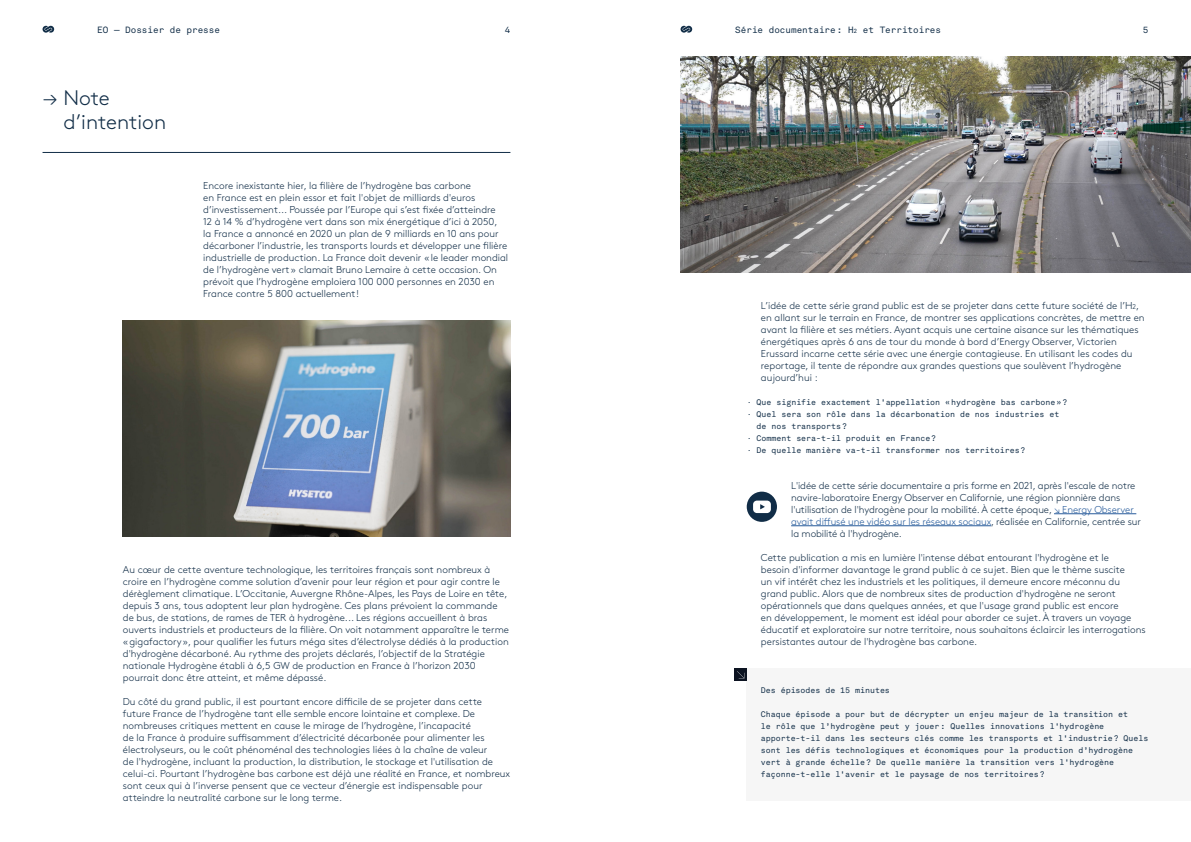
<style>
.page{position:relative;width:1191px;height:842px;background:#fff}
.page>*{position:absolute;margin:0;border:0;box-sizing:border-box;transform-origin:0 0}
.t1{font:300 21px/24px "Brown";color:#112d47}
.t2{font:300 10px/12px "Brown";color:#112d47}
.t3{font:9px "Akkurat Mono LL";color:#112d47}
.t4{font:8px/12px "Akkurat Mono LL";color:#112d47}
.s1{font-size:6px}
.s2{font-size:7px}
.s3{color:#275b9b}
</style>
<div class="page">
<svg style="left:42px;top:26px;width:12px;height:7px"></svg>
<svg style="left:680px;top:26px;width:12px;height:7px"></svg>
<hr style="left:43px;top:152px;width:467px;height:1px;background:#112d47">
<img style="left:123px;top:321px;width:387px;height:216px">
<div style="left:746px;top:669px;width:445px;height:132px;background:#f6f6f6"></div>
<hr style="left:1054px;top:513px;width:82px;height:1px;background:#275b9b">
<hr style="left:791px;top:525px;width:200px;height:1px;background:#275b9b">
<img style="left:680px;top:57px;width:511px;height:216px">
<svg style="left:734px;top:669px;width:12px;height:12px"></svg>
<svg style="left:737px;top:671px;width:7px;height:7px"></svg>
<svg style="left:746px;top:492px;width:31px;height:30px"></svg>
<p class="t3" style="left:97px;top:23px;width:124px">EO — Dossier de presse</p>
<p class="t3" style="left:505px;top:23px;width:7px">4</p>
<p class="t3" style="left:735px;top:23px;width:207px">Série documentaire: H<span class="s1">2</span> et Territoires</p>
<p class="t3" style="left:1142px;top:23px;width:7px">5</p>
<h1 class="t1" style="left:63px;top:84px;width:104px;text-indent:-21px">→ Note d’intention</h1>
<p class="t2" style="left:203px;top:179px;width:306px">Encore inexistante hier, la filière de l’hydrogène bas carbone<br>en France est en plein essor et fait l'objet de milliards d'euros d’investissement... Poussée par l’Europe qui s’est fixée d’atteindre<br>12 à 14 % d’hydrogène vert dans son mix énergétique d’ici à 2050,<br>la France a annoncé en 2020 un plan de 9 milliards en 10 ans pour décarboner l’industrie, les transports lourds et développer une filière industrielle de production. La France doit devenir «le leader mondial de l’hydrogène vert» clamait Bruno Lemaire à cette occasion. On prévoit que l’hydrogène emploiera 100 000 personnes en 2030 en France contre 5 800 actuellement !</p>
<p class="t2" style="left:123px;top:563px;width:388px">Au cœur de cette aventure technologique, les territoires français sont nombreux à croire en l’hydrogène comme solution d’avenir pour leur région et pour agir contre le dérèglement climatique. L’Occitanie, Auvergne Rhône-Alpes, les Pays de Loire en tête, depuis 3 ans, tous adoptent leur plan hydrogène. Ces plans prévoient la commande de bus, de stations, de rames de TER à hydrogène... Les régions accueillent à bras ouverts industriels et producteurs de la filière. On voit notamment apparaître le terme «gigafactory», pour qualifier les futurs méga sites d’électrolyse dédiés à la production d'hydrogène décarboné. Au rythme des projets déclarés, l’objectif de la Stratégie nationale Hydrogène établi à 6,5 GW de production en France à l’horizon 2030 pourrait donc être atteint, et même dépassé.</p>
<p class="t2" style="left:123px;top:695px;width:389px">Du côté du grand public, il est pourtant encore difficile de se projeter dans cette future France de l’hydrogène tant elle semble encore lointaine et complexe. De nombreuses critiques mettent en cause le mirage de l’hydrogène, l’incapacité<br>de la France à produire suffisamment d’électricité décarbonée pour alimenter les électrolyseurs, ou le coût phénoménal des technologies liées à la chaîne de valeur<br>de l'hydrogène, incluant la production, la distribution, le stockage et l'utilisation de celui‑ci. Pourtant l’hydrogène bas carbone est déjà une réalité en France, et nombreux sont ceux qui à l’inverse pensent que ce vecteur d’énergie est indispensable pour atteindre la neutralité carbone sur le long terme.</p>
<p class="t2" style="left:761px;top:299px;width:385px">L’idée de cette série grand public est de se projeter dans cette future société de l’H<span class="s2">2</span>, en allant sur le terrain en France, de montrer ses applications concrètes, de mettre en avant la filière et ses métiers. Ayant acquis une certaine aisance sur les thématiques énergétiques après 6 ans de tour du monde à bord d’Energy Observer, Victorien Erussard incarne cette série avec une énergie contagieuse. En utilisant les codes du reportage, il tente de répondre aux grandes questions que soulèvent l’hydrogène aujourd’hui :</p>
<p class="t4" style="left:746px;top:396px;width:322px">· Que signifie exactement l'appellation «hydrogène bas carbone»?</p>
<p class="t4" style="left:746px;top:408px;width:314px">· Quel sera son rôle dans la décarbonation de nos industries et</p>
<p class="t4" style="left:756px;top:420px;width:92px">de nos transports?</p>
<p class="t4" style="left:746px;top:432px;width:191px">· Comment sera-t-il produit en France?</p>
<p class="t4" style="left:746px;top:444px;width:280px">· De quelle manière va-t-il transformer nos territoires?</p>
<p class="t2" style="left:791px;top:479px;width:351px">L'idée de cette série documentaire a pris forme en 2021, après l'escale de notre navire-laboratoire Energy Observer en Californie, une région pionnière dans l'utilisation de l'hydrogène pour la mobilité. À cette époque, <span class="s3">↘ Energy Observer avait diffusé une vidéo sur les réseaux sociaux</span>, réalisée en Californie, centrée sur la mobilité à l'hydrogène.</p>
<p class="t2" style="left:761px;top:551px;width:386px">Cette publication a mis en lumière l'intense débat entourant l'hydrogène et le<br>besoin d'informer davantage le grand public à ce sujet. Bien que le thème suscite<br>un vif intérêt chez les industriels et les politiques, il demeure encore méconnu du grand public. Alors que de nombreux sites de production d'hydrogène ne seront opérationnels que dans quelques années, et que l'usage grand public est encore<br>en développement, le moment est idéal pour aborder ce sujet. À travers un voyage éducatif et exploratoire sur notre territoire, nous souhaitons éclaircir les interrogations persistantes autour de l'hydrogène bas carbone.</p>
<p class="t4" style="left:761px;top:684px;width:130px">Des épisodes de 15 minutes</p>
<p class="t4" style="left:761px;top:708px;width:389px">Chaque épisode a pour but de décrypter un enjeu majeur de la transition et<br>le rôle que l’hydrogène peut y jouer: Quelles innovations l'hydrogène apporte‑t‑ il dans les secteurs clés comme les transports et l'industrie? Quels sont les défis technologiques et économiques pour la production d’hydrogène vert à grande échelle? De quelle manière la transition vers l'hydrogène façonne-t-elle l'avenir et le paysage de nos territoires?</p>
</div>
